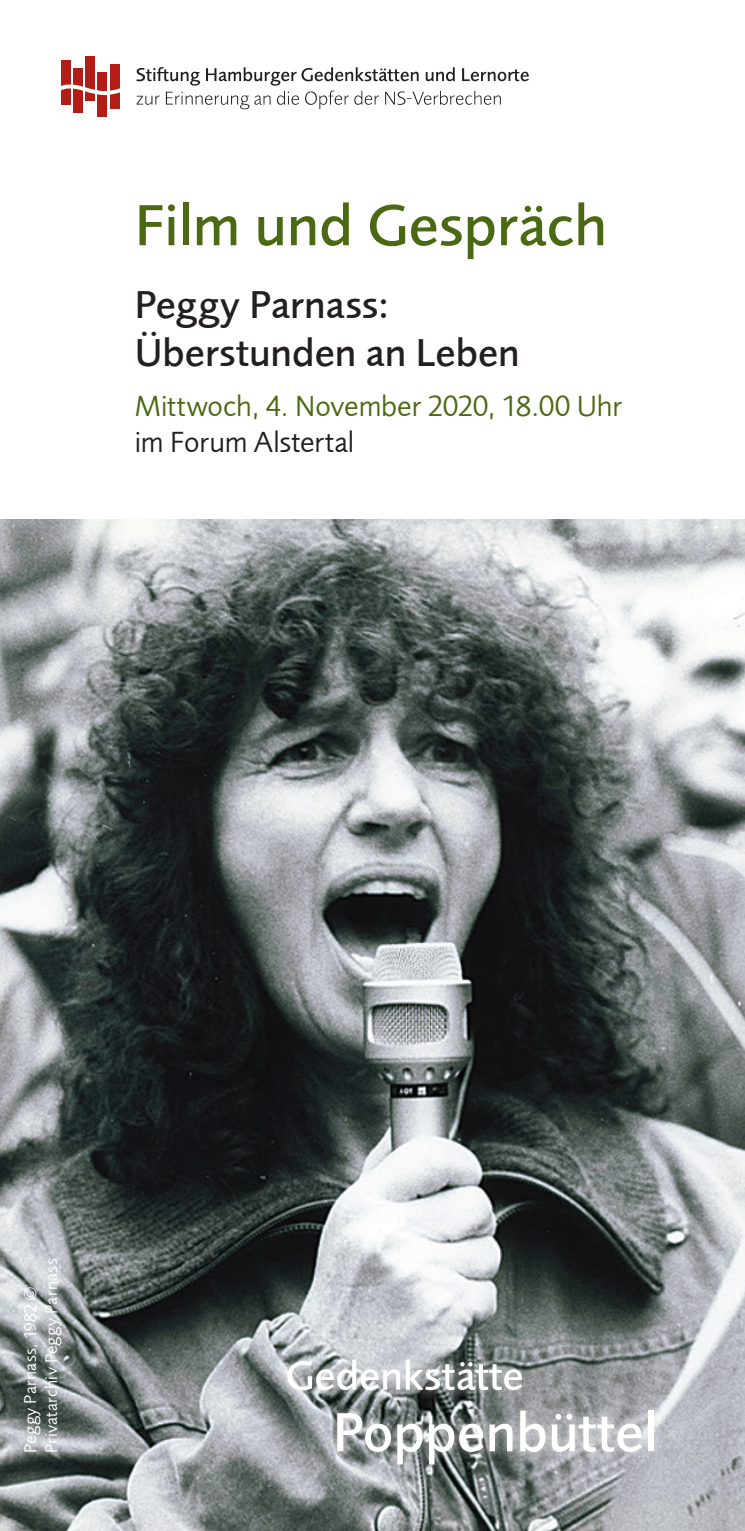
<style>
.page{position:relative;width:745px;height:1531px;background:#fff}
.page>*{position:absolute;margin:0;border:0;box-sizing:border-box;transform-origin:0 0}
.Art_der_Veranstaltun{font:60px "Foundry Sans Medium CE";color:#4b6912}
.Titel_der_Veranstalt{font:40px/48px "Foundry Sans Medium CE";color:#231f20}
.Datum_Seite_1_und_2{font:30px "Foundry Sans Book CE";color:#4b6912}
.Ort_Seite_1_und_2{font:30px "Foundry Sans Book CE";color:#231f20}
.Bildunterschrift_Sei{font:17.5px/21px "Foundry Sans Book CE";letter-spacing:.025em;color:#fff}
</style>
<div class="page">
<img style="left:0;top:519px;width:744px;height:1012px">
<div style="left:278px;top:1350px;width:384px;height:124px;background:#fff;opacity:.75"></div>
<svg style="left:287px;top:1359px;width:235px;height:31px"></svg>
<svg style="left:337px;top:1413px;width:53px;height:39px"></svg>
<svg style="left:397px;top:1423px;width:25px;height:41px"></svg>
<svg style="left:429px;top:1423px;width:54px;height:41px"></svg>
<svg style="left:489px;top:1423px;width:23px;height:28px"></svg>
<svg style="left:520px;top:1410px;width:25px;height:42px"></svg>
<svg style="left:551px;top:1414px;width:90px;height:38px"></svg>
<div style="left:647px;top:1410px;width:6px;height:41px;background:#fff"></div>
<svg style="left:136px;top:67px;width:392px;height:42px"></svg>
<div style="left:61px;top:60px;width:9px;height:44px;background:#b41d15"></div>
<div style="left:73px;top:68px;width:9px;height:44px;background:#b41d15"></div>
<div style="left:85px;top:57px;width:10px;height:44px;background:#b41d15"></div>
<div style="left:98px;top:73px;width:9px;height:44px;background:#b41d15"></div>
<div style="left:110px;top:65px;width:9px;height:44px;background:#b41d15"></div>
<svg style="left:61px;top:82px;width:59px;height:15px"></svg>
<p class="Art_der_Veranstaltun" style="left:135px;top:190px;width:473px">Film und Gespräch</p>
<p class="Titel_der_Veranstalt" style="left:135px;top:281px;width:386px">Peggy Parnass:<br>Überstunden an Leben</p>
<p class="Datum_Seite_1_und_2" style="left:135px;top:389px;width:488px">Mittwoch, 4. November 2020, 18.00 Uhr</p>
<p class="Ort_Seite_1_und_2" style="left:135px;top:425px;width:221px">im Forum Alstertal</p>
<p class="Bildunterschrift_Sei" style="left:20px;top:1453px;width:196px;rotate:-90deg">Peggy Parnass, 1982 ©<br>Privatarchiv Peggy Parnass</p>
</div>
